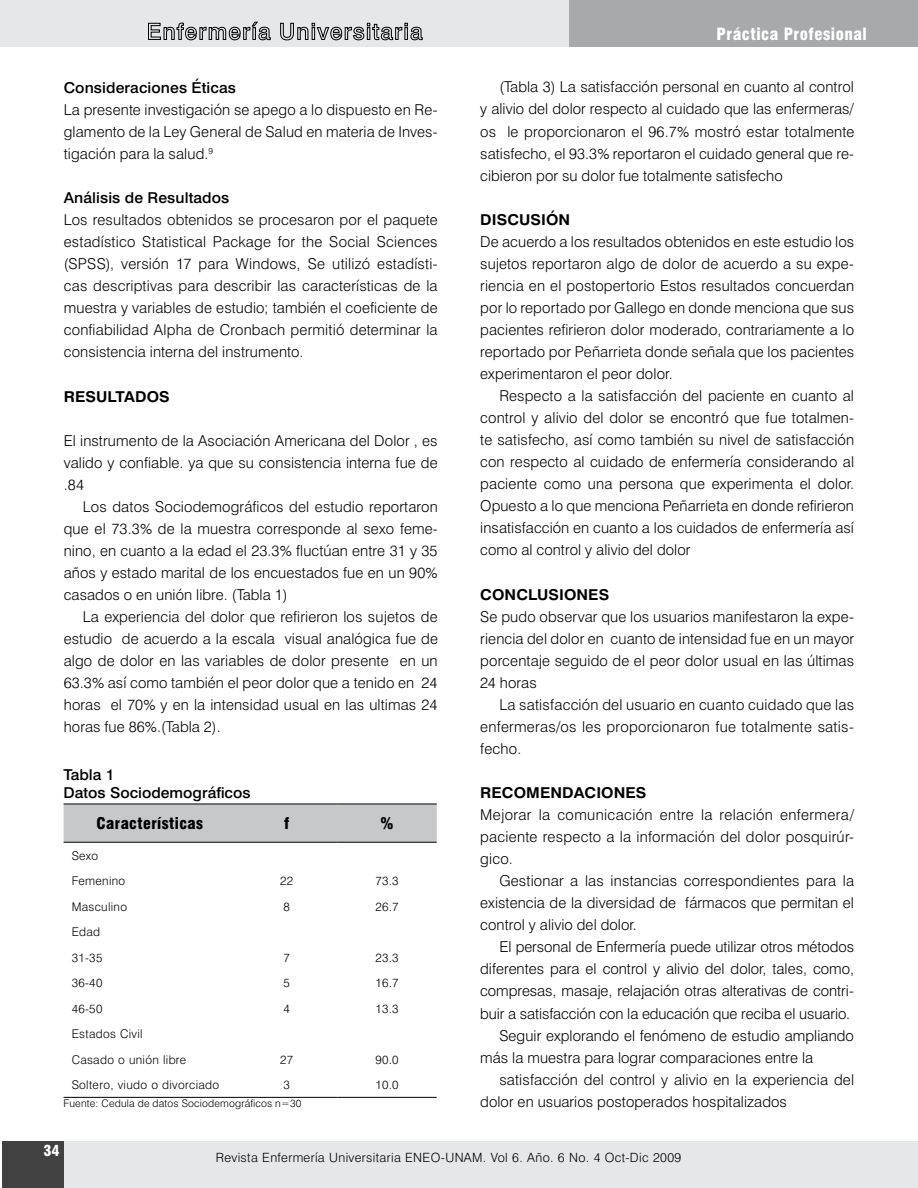
<style>
.page{position:relative;width:918px;height:1188px;background:#fff}
.page>*{position:absolute;margin:0;border:0;box-sizing:border-box;transform-origin:0 0}
.t1{font:900 condensed 16.5px "Swiss 721 BT";letter-spacing:.03em;color:#fff}
.t2{font:900 condensed 15.75px "Swiss 721 BT";letter-spacing:.025em;color:#000}
.t3{font:300 15px/22px "Swiss 721 BT";letter-spacing:.005em;color:#000;text-align:justify}
.t4{font:500 15px/18px "Swiss 721 BT";letter-spacing:.005em;color:#000;scale:1.05 1}
.t5{font:700 15px "Swiss 721 BT";letter-spacing:.005em;color:#000;scale:1.05 1}
.t6{font:900 condensed 15px "Swiss 721 BT";color:#fff}
.t7{font:300 12.75px "Swiss 721 BT";letter-spacing:.025em;color:#000}
.t8{font:300 12px/25.5px "Swiss 721 BT";letter-spacing:.025em;color:#000}
.t9{font:300 10.5px "Swiss 721 BT";letter-spacing:.015em;color:#000}
</style>
<div class="page">
<div style="left:569px;top:0;width:349px;height:47px;background:#a7a9ac"></div>
<div style="left:1px;top:1px;width:568px;height:46px;background:#e6e7e8"></div>
<svg style="left:148px;top:22px;width:123px;height:18px"></svg>
<svg style="left:280px;top:23px;width:143px;height:17px"></svg>
<div style="left:51px;top:1141px;width:866px;height:47px;background:#e6e7e8"></div>
<div style="left:2px;top:1141px;width:62px;height:47px;background:#414142"></div>
<div style="left:64px;top:805px;width:373px;height:37px;background:#c6c8ca"></div>
<hr style="left:64px;top:804px;width:172px;height:1px;background:#000">
<hr style="left:236px;top:804px;width:101px;height:1px;background:#000">
<hr style="left:337px;top:804px;width:100px;height:1px;background:#000">
<hr style="left:64px;top:842px;width:172px;height:1px;background:#000">
<hr style="left:236px;top:842px;width:101px;height:1px;background:#000">
<hr style="left:337px;top:842px;width:100px;height:1px;background:#000">
<hr style="left:64px;top:1097px;width:172px;height:1px;background:#000">
<hr style="left:236px;top:1097px;width:101px;height:1px;background:#000">
<hr style="left:337px;top:1097px;width:100px;height:1px;background:#000">
<p class="t4" style="left:64px;top:78px;width:165px">Consideraciones Éticas</p>
<p class="t3" style="left:64px;top:98px;width:375px">La presente investigación se apego a lo dispuesto en Re&shy;glamento de la Ley General de Salud en materia de Inves&shy;tigación para la salud.<sup>9</sup></p>
<p class="t4" style="left:64px;top:189px;width:159px">Análisis de Resultados</p>
<p class="t3" style="left:64px;top:209px;width:376px">Los resultados obtenidos se procesaron por el paquete estadístico Statistical Package for the Social Sciences (SPSS), versión 17 para Windows, Se utilizó estadísti&shy;cas descriptivas para describir las características de la muestra y variables de estudio; también el coeficiente de confiabilidad Alpha de Cronbach permitió determinar la consistencia interna del instrumento.</p>
<p class="t5" style="left:64px;top:387px;width:70px">RESULTADOS</p>
<p class="t3" style="left:64px;top:429px;width:375px">El instrumento de la Asociación Americana del Dolor , es valido y confiable. ya que su consistencia interna fue de .84</p>
<p class="t3" style="left:64px;top:495px;width:376px;text-indent:19px">Los datos Sociodemográficos del estudio reportaron que el 73.3% de la muestra corresponde al sexo feme&shy;nino, en cuanto a la edad el 23.3% fluctúan entre 31 y 35 años y estado marital de los encuestados fue en un 90% casados o en unión libre. (Tabla 1)</p>
<p class="t3" style="left:64px;top:606px;width:376px;text-indent:19px">La experiencia del dolor que refirieron los sujetos de estudio de acuerdo a la escala visual analógica fue de algo de dolor en las variables de dolor presente en un 63.3% así como también el peor dolor que a tenido en 24 horas el 70% y en la intensidad usual en las ultimas 24 horas fue 86%.(Tabla 2).</p>
<p class="t4" style="left:64px;top:765px;width:180px">Tabla 1<br>Datos Sociodemográficos</p>
<p class="t2" style="left:96px;top:814px;width:108px">Características</p>
<p class="t2" style="left:284px;top:814px;width:7px">f</p>
<p class="t2" style="left:381px;top:814px;width:15px">%</p>
<p class="t8" style="left:72px;top:843px;width:55px">Sexo<br>Femenino</p>
<p class="t8" style="left:280px;top:868px;width:15px">22</p>
<p class="t8" style="left:375px;top:868px;width:25px">73.3</p>
<p class="t8" style="left:72px;top:894px;width:57px">Masculino</p>
<p class="t8" style="left:283px;top:894px;width:8px">8</p>
<p class="t8" style="left:375px;top:894px;width:25px">26.7</p>
<p class="t8" style="left:72px;top:919px;width:32px">Edad<br>31-35</p>
<p class="t8" style="left:283px;top:945px;width:8px">7</p>
<p class="t8" style="left:375px;top:945px;width:25px">23.3</p>
<p class="t8" style="left:72px;top:970px;width:32px">36-40</p>
<p class="t8" style="left:283px;top:970px;width:8px">5</p>
<p class="t8" style="left:375px;top:970px;width:25px">16.7</p>
<p class="t8" style="left:72px;top:996px;width:32px">46-50</p>
<p class="t8" style="left:283px;top:996px;width:8px">4</p>
<p class="t8" style="left:375px;top:996px;width:25px">13.3</p>
<p class="t8" style="left:72px;top:1021px;width:116px">Estados Civil<br>Casado o unión libre</p>
<p class="t8" style="left:280px;top:1047px;width:15px">27</p>
<p class="t8" style="left:375px;top:1047px;width:25px">90.0</p>
<p class="t8" style="left:72px;top:1072px;width:149px">Soltero, viudo o divorciado</p>
<p class="t8" style="left:283px;top:1072px;width:8px">3</p>
<p class="t8" style="left:375px;top:1072px;width:25px">10.0</p>
<p class="t9" style="left:64px;top:1097px;width:239px">Fuente: Cedula de datos Sociodemográficos n=30</p>
<p class="t1" style="left:717px;top:24px;width:152px">Práctica Profesional</p>
<p class="t3" style="left:480px;top:76px;width:376px;text-indent:19px">(Tabla 3) La satisfacción personal en cuanto al control y alivio del dolor respecto al cuidado que las enfermeras/ os le proporcionaron el 96.7% mostró estar totalmente satisfecho, el 93.3% reportaron el cuidado general que re&shy;cibieron por su dolor fue totalmente satisfecho</p>
<p class="t5" style="left:480px;top:210px;width:87px">DISCUSIÓN</p>
<p class="t3" style="left:480px;top:230px;width:376px">De acuerdo a los resultados obtenidos en este estudio los sujetos reportaron algo de dolor de acuerdo a su expe&shy;riencia en el postopertorio Estos resultados concuerdan por lo reportado por Gallego en donde menciona que sus pacientes refirieron dolor moderado, contrariamente a lo reportado por Peñarrieta donde señala que los pacientes experimentaron el peor dolor.</p>
<p class="t3" style="left:480px;top:385px;width:376px;text-indent:19px">Respecto a la satisfacción del paciente en cuanto al control y alivio del dolor se encontró que fue totalmen&shy;te satisfecho, así como también su nivel de satisfacción con respecto al cuidado de enfermería considerando al paciente como una persona que experimenta el dolor.<br>Opuesto a lo que menciona Peñarrieta en donde refirieron insatisfacción en cuanto a los cuidados de enfermería así como al control y alivio del dolor</p>
<p class="t5" style="left:480px;top:585px;width:124px">CONCLUSIONES</p>
<p class="t3" style="left:480px;top:605px;width:375px">Se pudo observar que los usuarios manifestaron la expe&shy;riencia del dolor en cuanto de intensidad fue en un mayor porcentaje seguido de el peor dolor usual en las últimas 24 horas</p>
<p class="t3" style="left:480px;top:693px;width:375px;text-indent:19px">La satisfacción del usuario en cuanto cuidado que las enfermeras/os les proporcionaron fue totalmente satis&shy;fecho.</p>
<p class="t5" style="left:480px;top:784px;width:160px">RECOMENDACIONES</p>
<p class="t3" style="left:480px;top:804px;width:375px">Mejorar la comunicación entre la relación enfermera/ paciente respecto a la información del dolor posquirúr&shy;gico.</p>
<p class="t3" style="left:480px;top:870px;width:375px;text-indent:19px">Gestionar a las instancias correspondientes para la existencia de la diversidad de fármacos que permitan el control y alivio del dolor.</p>
<p class="t3" style="left:499px;top:936px;width:356px">El personal de Enfermería puede utilizar otros métodos</p>
<p class="t3" style="left:480px;top:958px;width:375px">diferentes para el control y alivio del dolor, tales, como,</p>
<p class="t3" style="left:480px;top:980px;width:375px">compresas, masaje, relajación otras alterativas de contri-</p>
<p class="t3" style="left:480px;top:1002px;width:372px">buir a satisfacción con la educación que reciba el usuario.</p>
<p class="t3" style="left:499px;top:1024px;width:356px">Seguir explorando el fenómeno de estudio ampliando</p>
<p class="t3" style="left:480px;top:1046px;width:335px">más la muestra para lograr comparaciones entre la</p>
<p class="t3" style="left:499px;top:1068px;width:356px">satisfacción del control y alivio en la experiencia del</p>
<p class="t3" style="left:480px;top:1090px;width:308px">dolor en usuarios postoperados hospitalizados</p>
<p class="t6" style="left:43px;top:1142px;width:18px">34</p>
<p class="t7" style="left:216px;top:1149px;width:467px">Revista Enfermería Universitaria ENEO-UNAM. Vol 6. Año. 6 No. 4 Oct-Dic 2009</p>
</div>
